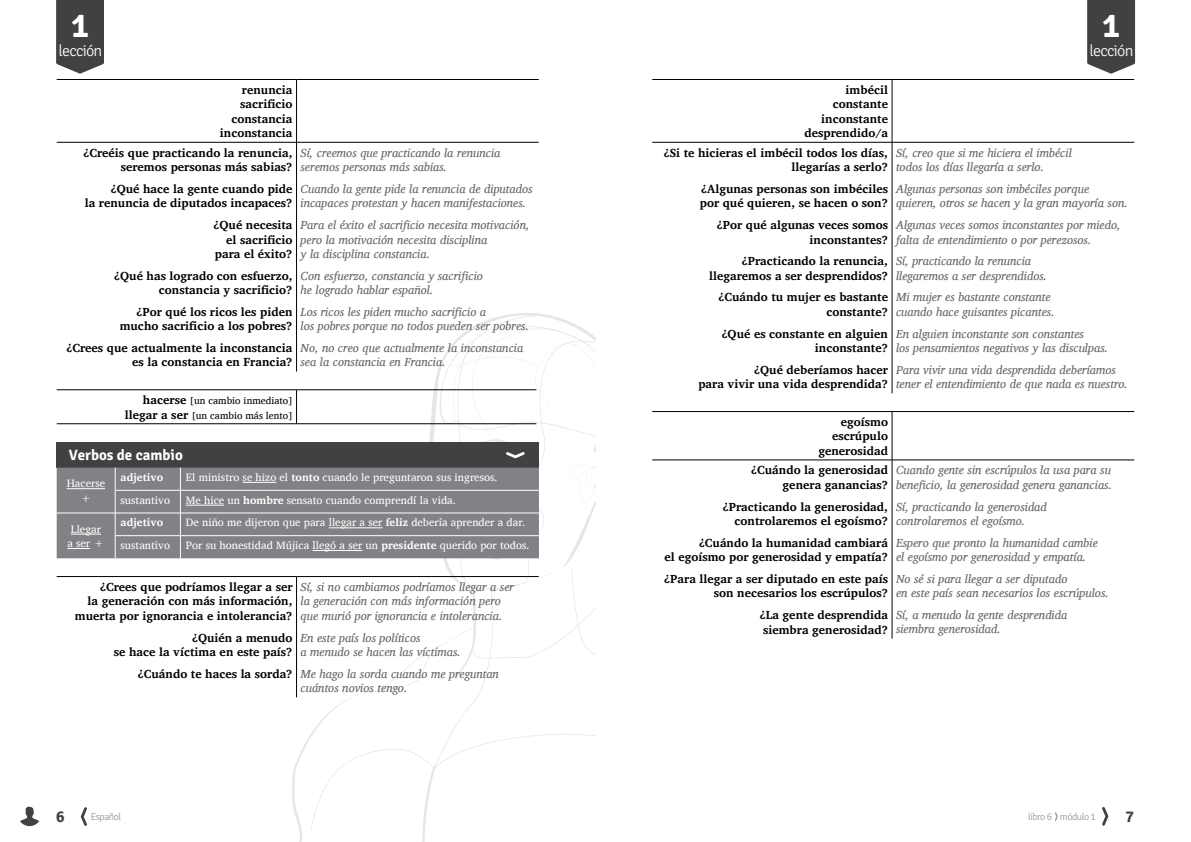
<style>
.page{position:relative;width:1191px;height:842px;background:#fff}
.page>*{position:absolute;margin:0;border:0;box-sizing:border-box;transform-origin:0 0}
.t1{font:700 33.9px "Signika Negative";color:#fff}
.t2{font:300 16px "Signika Negative";letter-spacing:-.05em;color:#fff}
.t3{font:700 16px "Signika Negative";color:#414042}
.t4{font:700 15px "Signika Negative";color:#fff}
.t5{font:italic 12px/14.4px "Charis SIL";color:#666}
.t6{font:700 12px/14.4px "Charis SIL";color:#000;text-align:right}
.t7{font:11px/14.4px "Charis SIL";color:#fff;text-align:center}
.t8{font:700 11px "Charis SIL";color:#fff}
.t9{font:10px/14.4px "Charis SIL";color:#000;text-align:right}
.t10{font:300 10px "Signika Negative";letter-spacing:-.05em;color:#939598}
.s1{font-weight:700;font-size:12px}
.s2{font-weight:700}
</style>
<div class="page">
<svg style="left:1102px;top:807px;width:6px;height:19px"></svg>
<svg style="left:1055px;top:812px;width:2px;height:9px"></svg>
<svg style="left:292px;top:312px;width:304px;height:530px"></svg>
<svg style="left:81px;top:807px;width:6px;height:19px"></svg>
<svg style="left:20px;top:807px;width:19px;height:19px"></svg>
<hr style="left:296px;top:80px;width:1px;height:62px;background:#000">
<hr style="left:57px;top:79px;width:239px;height:1px;background:#000">
<hr style="left:296px;top:79px;width:243px;height:1px;background:#000">
<hr style="left:57px;top:142px;width:239px;height:1px;background:#000">
<hr style="left:296px;top:142px;width:243px;height:1px;background:#000">
<hr style="left:296px;top:142px;width:1px;height:230px;background:#000">
<hr style="left:57px;top:390px;width:239px;height:1px;background:#000">
<hr style="left:296px;top:390px;width:240px;height:1px;background:#000">
<hr style="left:57px;top:424px;width:239px;height:1px;background:#000">
<hr style="left:296px;top:424px;width:240px;height:1px;background:#000">
<hr style="left:296px;top:390px;width:1px;height:34px;background:#000">
<div style="left:57px;top:442px;width:482px;height:26px;background:#414042"></div>
<div style="left:57px;top:468px;width:482px;height:90px;background:#808285"></div>
<hr style="left:115px;top:490px;width:65px;height:1px;background:#fff">
<hr style="left:180px;top:490px;width:359px;height:1px;background:#fff">
<hr style="left:57px;top:513px;width:58px;height:1px;background:#fff">
<hr style="left:115px;top:513px;width:65px;height:1px;background:#fff">
<hr style="left:180px;top:513px;width:359px;height:1px;background:#fff">
<hr style="left:115px;top:535px;width:65px;height:1px;background:#fff">
<svg style="left:115px;top:468px;width:1px;height:90px"></svg>
<hr style="left:180px;top:535px;width:359px;height:1px;background:#fff">
<svg style="left:180px;top:468px;width:1px;height:90px"></svg>
<hr style="left:67px;top:488px;width:38px;height:1px;background:#fff">
<hr style="left:243px;top:482px;width:33px;height:1px;background:#fff">
<hr style="left:186px;top:505px;width:38px;height:1px;background:#fff">
<hr style="left:71px;top:534px;width:30px;height:1px;background:#fff">
<svg style="left:67px;top:548px;width:23px;height:1px"></svg>
<hr style="left:329px;top:527px;width:53px;height:1px;background:#fff">
<hr style="left:312px;top:550px;width:50px;height:1px;background:#fff">
<hr style="left:57px;top:576px;width:239px;height:1px;background:#000">
<hr style="left:296px;top:576px;width:243px;height:1px;background:#000">
<hr style="left:296px;top:577px;width:1px;height:120px;background:#000">
<hr style="left:892px;top:80px;width:1px;height:62px;background:#000">
<hr style="left:652px;top:79px;width:240px;height:1px;background:#000">
<hr style="left:892px;top:79px;width:242px;height:1px;background:#000">
<hr style="left:652px;top:142px;width:240px;height:1px;background:#000">
<hr style="left:892px;top:142px;width:242px;height:1px;background:#000">
<hr style="left:892px;top:142px;width:1px;height:251px;background:#000">
<hr style="left:892px;top:412px;width:1px;height:48px;background:#000">
<hr style="left:652px;top:411px;width:240px;height:1px;background:#000">
<hr style="left:892px;top:411px;width:242px;height:1px;background:#000">
<hr style="left:652px;top:460px;width:240px;height:1px;background:#000">
<hr style="left:892px;top:460px;width:242px;height:1px;background:#000">
<hr style="left:892px;top:460px;width:1px;height:179px;background:#000">
<div style="left:56px;top:0;width:48px;height:65px;background:#414042"></div>
<div style="left:1087px;top:0;width:48px;height:65px;background:#414042"></div>
<svg style="left:506px;top:452px;width:18px;height:6px"></svg>
<h1 class="t1" style="left:71px;top:5px;width:19px">1</h1>
<h2 class="t2" style="left:59px;top:42px;width:45px">lección</h2>
<p class="t6" style="left:220px;top:83px;width:74px">renuncia sacrificio constancia inconstancia</p>
<p class="t6" style="left:83px;top:145px;width:211px">¿Creéis que practicando la renuncia, seremos personas más sabias?</p>
<p class="t6" style="left:85px;top:182px;width:209px">¿Qué hace la gente cuando pide<br>la renuncia de diputados incapaces?</p>
<p class="t6" style="left:213px;top:218px;width:81px">¿Qué necesita el sacrificio para el éxito?</p>
<p class="t6" style="left:114px;top:268px;width:180px">¿Qué has logrado con esfuerzo, constancia y sacrificio?</p>
<p class="t6" style="left:120px;top:304px;width:174px">¿Por qué los ricos les piden mucho sacrificio a los pobres?</p>
<p class="t6" style="left:66px;top:341px;width:228px">¿Crees que actualmente la inconstancia es la constancia en Francia?</p>
<p class="t5" style="left:300px;top:145px;width:201px">Sí, creemos que practicando la renuncia seremos personas más sabias.</p>
<p class="t5" style="left:300px;top:182px;width:234px">Cuando la gente pide la renuncia de diputados incapaces protestan y hacen manifestaciones.</p>
<p class="t5" style="left:300px;top:218px;width:230px">Para el éxito el sacrificio necesita motivación, pero la motivación necesita disciplina<br>y la disciplina constancia.</p>
<p class="t5" style="left:300px;top:268px;width:184px">Con esfuerzo, constancia y sacrificio he logrado hablar español.</p>
<p class="t5" style="left:300px;top:304px;width:230px">Los ricos les piden mucho sacrificio a<br>los pobres porque no todos pueden ser pobres.</p>
<p class="t5" style="left:300px;top:341px;width:224px">No, no creo que actualmente la inconstancia sea la constancia en Francia.</p>
<p class="t9" style="left:125px;top:394px;width:169px"><span class="s1">hacerse</span> [un cambio inmediato] <span class="s1">llegar a ser</span> [un cambio más lento]</p>
<p class="t4" style="left:69px;top:446px;width:116px">Verbos de cambio</p>
<p class="t7" style="left:67px;top:476px;width:40px">Hacerse +</p>
<p class="t8" style="left:121px;top:470px;width:44px">adjetivo</p>
<p class="t7" style="left:186px;top:470px;width:313px">El ministro se hizo el <span class="s2">tonto</span> cuando le preguntaron sus ingresos.</p>
<p class="t7" style="left:121px;top:493px;width:51px">sustantivo</p>
<p class="t7" style="left:186px;top:493px;width:271px">Me hice un <span class="s2">hombre</span> sensato cuando comprendí la vida.</p>
<p class="t8" style="left:121px;top:516px;width:44px">adjetivo</p>
<p class="t7" style="left:186px;top:515px;width:341px">De niño me dijeron que para llegar a ser <span class="s2">feliz</span> debería aprender a dar.</p>
<p class="t7" style="left:121px;top:538px;width:51px">sustantivo</p>
<p class="t7" style="left:186px;top:538px;width:345px">Por su honestidad Mújica llegó a ser un <span class="s2">presidente</span> querido por todos.</p>
<p class="t6" style="left:75px;top:580px;width:219px">¿Crees que podríamos llegar a ser<br>la generación con más información, muerta por ignorancia e intolerancia?</p>
<p class="t6" style="left:114px;top:630px;width:180px">¿Quién a menudo<br>se hace la víctima en este país?</p>
<p class="t6" style="left:138px;top:666px;width:156px">¿Cuándo te haces la sorda?</p>
<p class="t7" style="left:67px;top:521px;width:39px">Llegar a ser +</p>
<p class="t5" style="left:300px;top:580px;width:215px">Sí, si no cambiamos podríamos llegar a ser la generación con más información pero que murió por ignorancia e intolerancia.</p>
<p class="t5" style="left:300px;top:630px;width:162px">En este país los políticos<br>a menudo se hacen las víctimas.</p>
<p class="t5" style="left:300px;top:666px;width:200px">Me hago la sorda cuando me preguntan cuántos novios tengo.</p>
<h1 class="t1" style="left:1102px;top:5px;width:19px">1</h1>
<h2 class="t2" style="left:1089px;top:42px;width:45px">lección</h2>
<p class="t6" style="left:804px;top:83px;width:85px">imbécil constante inconstante desprendido/a</p>
<p class="t6" style="left:663px;top:145px;width:226px">¿Si te hicieras el imbécil todos los días, llegarías a serlo?</p>
<p class="t6" style="left:699px;top:182px;width:190px;text-align:left">¿Algunas personas son imbéciles por qué quieren, se hacen o son?</p>
<p class="t6" style="left:716px;top:218px;width:173px">¿Por qué algunas veces somos inconstantes?</p>
<p class="t6" style="left:709px;top:254px;width:180px">¿Practicando la renuncia, llegaremos a ser desprendidos?</p>
<p class="t6" style="left:718px;top:290px;width:171px">¿Cuándo tu mujer es bastante constante?</p>
<p class="t6" style="left:721px;top:326px;width:168px">¿Qué es constante en alguien inconstante?</p>
<p class="t6" style="left:698px;top:362px;width:191px">¿Qué deberíamos hacer<br>para vivir una vida desprendida?</p>
<p class="t5" style="left:896px;top:145px;width:177px">Sí, creo que si me hiciera el imbécil todos los días llegaría a serlo.</p>
<p class="t5" style="left:896px;top:182px;width:233px">Algunas personas son imbéciles porque quieren, otros se hacen y la gran mayoría son.</p>
<p class="t5" style="left:896px;top:218px;width:226px">Algunas veces somos inconstantes por miedo, falta de entendimiento o por perezosos.</p>
<p class="t5" style="left:896px;top:254px;width:153px">Sí, practicando la renuncia llegaremos a ser desprendidos.</p>
<p class="t5" style="left:896px;top:290px;width:160px">Mi mujer es bastante constante cuando hace guisantes picantes.</p>
<p class="t5" style="left:896px;top:326px;width:214px">En alguien inconstante son constantes<br>los pensamientos negativos y las disculpas.</p>
<p class="t5" style="left:896px;top:362px;width:233px">Para vivir una vida desprendida deberíamos tener el entendimiento de que nada es nuestro.</p>
<p class="t6" style="left:818px;top:415px;width:71px">egoísmo escrúpulo generosidad</p>
<p class="t6" style="left:751px;top:463px;width:139px">¿Cuándo la generosidad genera ganancias?</p>
<p class="t6" style="left:722px;top:499px;width:167px">¿Practicando la generosidad, controlaremos el egoísmo?</p>
<p class="t6" style="left:664px;top:535px;width:225px">¿Cuándo la humanidad cambiará<br>el egoísmo por generosidad y empatía?</p>
<p class="t6" style="left:664px;top:572px;width:226px">¿Para llegar a ser diputado en este país son necesarios los escrúpulos?</p>
<p class="t6" style="left:759px;top:608px;width:130px;text-align:left">¿La gente desprendida siembra generosidad?</p>
<p class="t5" style="left:896px;top:463px;width:217px">Cuando gente sin escrúpulos la usa para su beneficio, la generosidad genera ganancias.</p>
<p class="t5" style="left:896px;top:499px;width:152px">Sí, practicando la generosidad controlaremos el egoísmo.</p>
<p class="t5" style="left:896px;top:535px;width:203px">Espero que pronto la humanidad cambie el egoísmo por generosidad y empatía.</p>
<p class="t5" style="left:896px;top:572px;width:214px">No sé si para llegar a ser diputado<br>en este país sean necesarios los escrúpulos.</p>
<p class="t5" style="left:896px;top:608px;width:173px">Sí, a menudo la gente desprendida siembra generosidad.</p>
<h2 class="t3" style="left:56px;top:807px;width:10px">6</h2>
<p class="t10" style="left:91px;top:811px;width:32px">Español</p>
<p class="t10" style="left:1028px;top:811px;width:69px">libro 6 módulo 1</p>
<h2 class="t3" style="left:1125px;top:807px;width:10px">7</h2>
</div>
